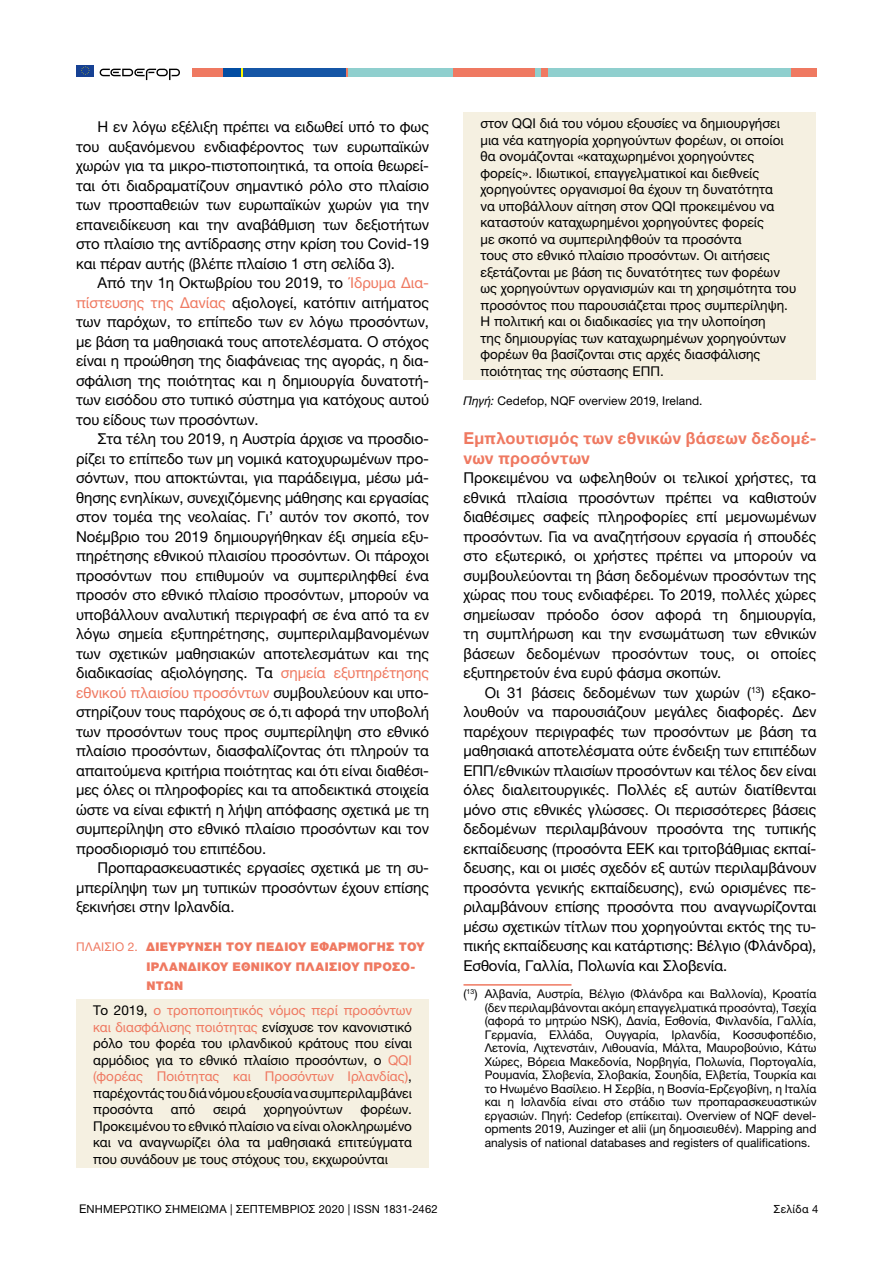
<style>
.page{position:relative;width:893px;height:1263px;background:#fff}
.page>*{position:absolute;margin:0;border:0;box-sizing:border-box;transform-origin:0 0}
.t1{font:700 16.5px/19.5px "Helvetica Neue LTW1 G";letter-spacing:.015em;color:#ef7961}
.t2{font:15px/19.5px "Helvetica Neue LTW1 G";letter-spacing:-.005em;color:#000;text-align:justify}
.t3{font:13.5px/16.5px "Helvetica Neue LTW1 G";color:#000;text-align:justify}
.t4{font:12px/13.5px "Helvetica Neue LTW1 G";color:#000;text-align:justify}
.t5{font:900 12px/19.5px "Helvetica Neue LTW1 G";letter-spacing:.025em;color:#ef7961}
.t6{font:11.25px "Helvetica Neue LTW1 G";letter-spacing:.015em;color:#000}
.s1{font-style:italic}
.s2{color:#ef7961}
.s3{font-weight:400}
.s4{font-size:12px}
</style>
<div class="page">
<div style="left:77px;top:65px;width:17px;height:11px;background:#164194"></div>
<svg style="left:81px;top:66px;width:9px;height:9px"></svg>
<svg style="left:100px;top:69px;width:80px;height:11px"></svg>
<div style="left:192px;top:68px;width:31px;height:9px;background:#ef7961"></div>
<div style="left:347px;top:68px;width:106px;height:9px;background:#8fcfce"></div>
<div style="left:453px;top:68px;width:82px;height:9px;background:#ef7961"></div>
<div style="left:535px;top:68px;width:7px;height:9px;background:#8fcfce"></div>
<div style="left:548px;top:68px;width:243px;height:9px;background:#8fcfce"></div>
<div style="left:542px;top:68px;width:6px;height:9px;background:#ef7961"></div>
<div style="left:223px;top:68px;width:18px;height:9px;background:#034da2"></div>
<svg style="left:241px;top:68px;width:2px;height:9px"></svg>
<svg style="left:345px;top:68px;width:2px;height:9px"></svg>
<div style="left:243px;top:68px;width:102px;height:9px;background:#1556a6"></div>
<div style="left:791px;top:68px;width:26px;height:9px;background:#ef7961"></div>
<div style="left:463px;top:112px;width:353px;height:267px;background:#f5f0e1"></div>
<hr style="left:463px;top:984px;width:108px;height:2px;background:#ef7961">
<div style="left:76px;top:999px;width:353px;height:168px;background:#f5f0e1"></div>
<p class="t3" style="left:480px;top:115px;width:317px;text-align:left">στον QQI διά του νόμου εξουσίες να δημιουργήσει μια νέα κατηγορία χορηγούντων φορέων, οι οποίοι θα ονομάζονται «καταχωρημένοι χορηγούντες φορείς». Ιδιωτικοί, επαγγελματικοί και διεθνείς χορηγούντες οργανισμοί θα έχουν τη δυνατότητα<br>να υποβάλλουν αίτηση στον QQI προκειμένου να καταστούν καταχωρημένοι χορηγούντες φορείς<br>με σκοπό να συμπεριληφθούν τα προσόντα<br>τους στο εθνικό πλαίσιο προσόντων. Οι αιτήσεις εξετάζονται με βάση τις δυνατότητες των φορέων ως χορηγούντων οργανισμών και τη χρησιμότητα του προσόντος που παρουσιάζεται προς συμπερίληψη.<br>Η πολιτική και οι διαδικασίες για την υλοποίηση<br>της δημιουργίας των καταχωρημένων χορηγούντων φορέων θα βασίζονται στις αρχές διασφάλισης ποιότητας της σύστασης ΕΠΠ.</p>
<p class="t4" style="left:463px;top:394px;width:241px"><span class="s1">Πηγή:</span> Cedefop, NQF overview 2019, Ireland.</p>
<p class="t1" style="left:463px;top:428px;width:354px">Εμπλουτισμός των εθνικών βάσεων δεδομέ&shy;νων προσόντων</p>
<p class="t2" style="left:463px;top:468px;width:354px">Προκειμένου να ωφεληθούν οι τελικοί χρήστες, τα εθνικά πλαίσια προσόντων πρέπει να καθιστούν διαθέσιμες σαφείς πληροφορίες επί μεμονωμένων προσόντων. Για να αναζητήσουν εργασία ή σπουδές στο εξωτερικό, οι χρήστες πρέπει να μπορούν να συμβουλεύονται τη βάση δεδομένων προσόντων της χώρας που τους ενδιαφέρει. Το 2019, πολλές χώρες σημείωσαν πρόοδο όσον αφορά τη δημιουργία, τη συμπλήρωση και την ενσωμάτωση των εθνικών βάσεων δεδομένων προσόντων τους, οι οποίες εξυπηρετούν ένα ευρύ φάσμα σκοπών.</p>
<p class="t2" style="left:463px;top:682px;width:354px;text-indent:21px">Οι 31 βάσεις δεδομένων των χωρών (<sup>13</sup>) εξακο&shy;λουθούν να παρουσιάζουν μεγάλες διαφορές. Δεν παρέχουν περιγραφές των προσόντων με βάση τα μαθησιακά αποτελέσματα ούτε ένδειξη των επιπέδων ΕΠΠ/εθνικών πλαισίων προσόντων και τέλος δεν είναι όλες διαλειτουργικές. Πολλές εξ αυτών διατίθενται μόνο στις εθνικές γλώσσες. Οι περισσότερες βάσεις δεδομένων περιλαμβάνουν προσόντα της τυπικής εκπαίδευσης (προσόντα ΕΕΚ και τριτοβάθμιας εκπαί&shy;δευσης, και οι μισές σχεδόν εξ αυτών περιλαμβάνουν προσόντα γενικής εκπαίδευσης), ενώ ορισμένες πε&shy;ριλαμβάνουν επίσης προσόντα που αναγνωρίζονται μέσω σχετικών τίτλων που χορηγούνται εκτός της τυ&shy;πικής εκπαίδευσης και κατάρτισης: Βέλγιο (Φλάνδρα), Εσθονία, Γαλλία, Πολωνία και Σλοβενία.</p>
<p class="t4" style="left:485px;top:987px;width:333px;text-indent:-21px">(<sup>13</sup>) Αλβανία, Αυστρία, Βέλγιο (Φλάνδρα και Βαλλονία), Κροατία (δεν περιλαμβάνονται ακόμη επαγγελματικά προσόντα), Τσεχία (αφορά το μητρώο NSK), Δανία, Εσθονία, Φινλανδία, Γαλλία, Γερμανία, Ελλάδα, Ουγγαρία, Ιρλανδία, Κοσσυφοπέδιο, Λετονία, Λιχτενστάιν, Λιθουανία, Μάλτα, Μαυροβούνιο, Κάτω Χώρες, Βόρεια Μακεδονία, Νορβηγία, Πολωνία, Πορτογαλία, Ρουμανία, Σλοβενία, Σλοβακία, Σουηδία, Ελβετία, Τουρκία και το Ηνωμένο Βασίλειο. Η Σερβία, η Βοσνία-Ερζεγοβίνη, η Ιταλία και η Ισλανδία είναι στο στάδιο των προπαρασκευαστικών εργασιών. Πηγή: Cedefop (επίκειται). Overview of NQF devel&shy;opments 2019, Auzinger et alii (μη δημοσιευθέν). Mapping and analysis of national databases and registers of qualifications.</p>
<p class="t2" style="left:76px;top:117px;width:354px;text-indent:21px">Η εν λόγω εξέλιξη πρέπει να ειδωθεί υπό το φως του αυξανόμενου ενδιαφέροντος των ευρωπαϊκών χωρών για τα μικρο-πιστοποιητικά, τα οποία θεωρεί&shy;ται ότι διαδραματίζουν σημαντικό ρόλο στο πλαίσιο των προσπαθειών των ευρωπαϊκών χωρών για την επανειδίκευση και την αναβάθμιση των δεξιοτήτων στο πλαίσιο της αντίδρασης στην κρίση του Covid-19 και πέραν αυτής (βλέπε πλαίσιο 1 στη σελίδα 3).</p>
<p class="t2" style="left:76px;top:273px;width:354px;text-indent:21px">Από την 1η Οκτωβρίου του 2019, το <span class="s2">Ίδρυμα Δια&shy;πίστευσης της Δανίας</span> αξιολογεί, κατόπιν αιτήματος των παρόχων, το επίπεδο των εν λόγω προσόντων, με βάση τα μαθησιακά τους αποτελέσματα. Ο στόχος είναι η προώθηση της διαφάνειας της αγοράς, η δια&shy;σφάλιση της ποιότητας και η δημιουργία δυνατοτή&shy;των εισόδου στο τυπικό σύστημα για κατόχους αυτού του είδους των προσόντων.</p>
<p class="t2" style="left:76px;top:429px;width:354px;text-indent:21px">Στα τέλη του 2019, η Αυστρία άρχισε να προσδιο&shy;ρίζει το επίπεδο των μη νομικά κατοχυρωμένων προ&shy;σόντων, που αποκτώνται, για παράδειγμα, μέσω μά&shy;θησης ενηλίκων, συνεχιζόμενης μάθησης και εργασίας στον τομέα της νεολαίας. Γι’ αυτόν τον σκοπό, τον Νοέμβριο του 2019 δημιουργήθηκαν έξι σημεία εξυ&shy;πηρέτησης εθνικού πλαισίου προσόντων. Οι πάροχοι προσόντων που επιθυμούν να συμπεριληφθεί ένα προσόν στο εθνικό πλαίσιο προσόντων, μπορούν να υποβάλλουν αναλυτική περιγραφή σε ένα από τα εν λόγω σημεία εξυπηρέτησης, συμπεριλαμβανομένων των σχετικών μαθησιακών αποτελεσμάτων και της διαδικασίας αξιολόγησης. Τα <span class="s2">σημεία εξυπηρέτησης εθνικού πλαισίου προσόντων</span> συμβουλεύουν και υπο&shy;στηρίζουν τους παρόχους σε ό,τι αφορά την υποβολή των προσόντων τους προς συμπερίληψη στο εθνικό πλαίσιο προσόντων, διασφαλίζοντας ότι πληρούν τα απαιτούμενα κριτήρια ποιότητας και ότι είναι διαθέσι&shy;μες όλες οι πληροφορίες και τα αποδεικτικά στοιχεία ώστε να είναι εφικτή η λήψη απόφασης σχετικά με τη συμπερίληψη στο εθνικό πλαίσιο προσόντων και τον προσδιορισμό του επιπέδου.</p>
<p class="t2" style="left:76px;top:858px;width:354px;text-indent:21px">Προπαρασκευαστικές εργασίες σχετικά με τη συ&shy;μπερίληψη των μη τυπικών προσόντων έχουν επίσης ξεκινήσει στην Ιρλανδία.</p>
<p class="t5" style="left:147px;top:937px;width:279px;text-indent:-71px"><span class="s3">ΠΛΑΙΣΙΟ 2.</span> ΔΙΕΥΡΥΝΣΗ ΤΟΥ ΠΕΔΙΟΥ ΕΦΑΡΜΟΓΗΣ ΤΟΥ<br>ΙΡΛΑΝΔΙΚΟΥ ΕΘΝΙΚΟΥ ΠΛΑΙΣΙΟΥ ΠΡΟΣΟ-<br>ΝΤΩΝ</p>
<p class="t3" style="left:93px;top:1002px;width:320px">Το 2019, <span class="s2">ο τροποποιητικός νόμος περί προσόντων και διασφάλισης ποιότητας</span> ενίσχυσε τον κανονιστικό ρόλο του φορέα του ιρλανδικού κράτους που είναι αρμόδιος για το εθνικό πλαίσιο προσόντων, ο <span class="s2">QQI (φορέας Ποιότητας και Προσόντων Ιρλανδίας)</span>, παρέχοντάς του διά νόμου εξουσία να συμπεριλαμβάνει προσόντα</p>
<p class="t3" style="left:93px;top:1101px;width:320px;text-indent:267px">φορέων.<br>Προκειμένου το εθνικό πλαίσιο να είναι ολοκληρωμένο και να αναγνωρίζει όλα τα μαθησιακά επιτεύγματα που συνάδουν με τους στόχους του, εκχωρούνται</p>
<p class="t6" style="left:79px;top:1202px;width:360px"><span class="s4">Ε</span>ΝΗΜΕΡΩΤΙΚΟ ΣΗΜΕΙΩΜΑ | ΣΕΠΤΕΜΒΡΙΟΣ 2020 | ISSN 1831-2462</p>
<p class="t6" style="left:773px;top:1201px;width:46px">Σελίδα 4</p>
<p class="t3" style="left:171px;top:1101px;width:26px">από</p>
<p class="t3" style="left:213px;top:1101px;width:34px">σειρά</p>
<p class="t3" style="left:264px;top:1101px;width:80px">χορηγούντων</p>
</div>
